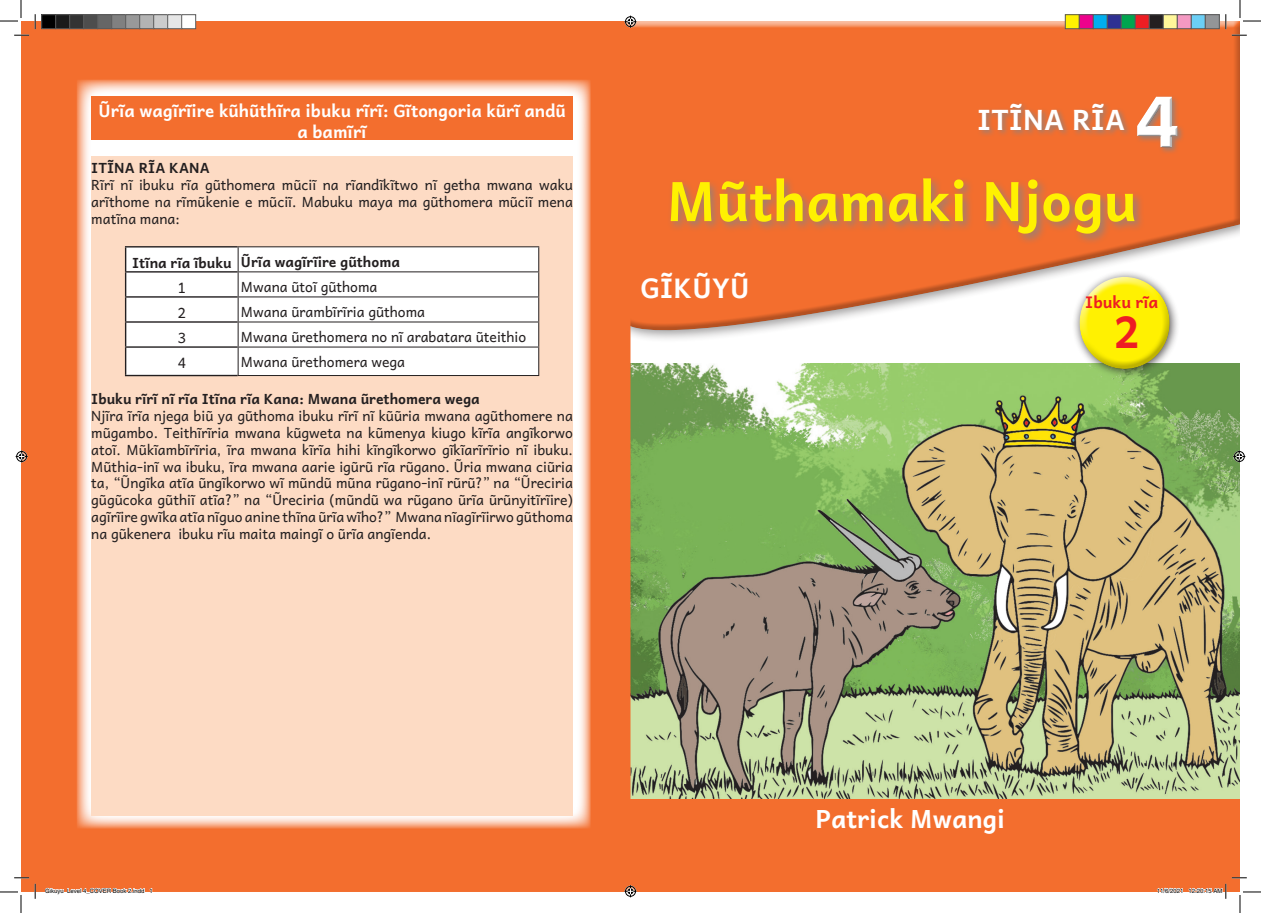
<style>
.page{position:relative;width:1261px;height:913px;background:#fff}
.page>*{position:absolute;margin:0;border:0;box-sizing:border-box;transform-origin:0 0}
.t1{font:700 71.4px "Futura BT";color:#fff}
.t2{font:700 54.6px "Andika New Basic";color:#fff101}
.t3{font:700 43.4px "Andika New Basic";color:#ee1d23}
.t4{font:700 28px "Andika New Basic";color:#fff}
.t5{font:700 27px "Andika New Basic";color:#fff}
.t6{font:700 25px "Andika New Basic";color:#fff}
.t7{font:700 17px/20.4px "Andika New Basic";color:#fff;text-align:center}
.t8{font:700 16px "Andika New Basic";color:#ee1d23}
.t9{font:14px/16.8px "Andika New Basic";color:#231f20;text-align:justify}
.t10{font:700 14px "Andika New Basic";color:#231f20}
.t11{font:6px "Helvetica";color:#000}
</style>
<div class="page">
<img style="left:630px;top:363px;width:610px;height:435px">
<div style="left:615px;top:21px;width:625px;height:321px;background:#231f20;opacity:.42"></div>
<div style="left:621px;top:21px;width:619px;height:311px;background:#231f20;opacity:.3"></div>
<div style="left:21px;top:21px;width:609px;height:870px;background:#f36e2e"></div>
<svg style="left:77px;top:79px;width:514px;height:749px"></svg>
<div style="left:91px;top:156px;width:482px;height:659px;background:#fddbc4"></div>
<div style="left:126px;top:247px;width:412px;height:128px;background:#fff"></div>
<hr style="left:125px;top:246px;width:113px;height:1px;background:#231f20">
<hr style="left:125px;top:271px;width:113px;height:1px;background:#231f20">
<hr style="left:125px;top:296px;width:113px;height:1px;background:#231f20">
<hr style="left:125px;top:321px;width:113px;height:1px;background:#231f20">
<hr style="left:125px;top:346px;width:113px;height:1px;background:#231f20">
<svg style="left:125px;top:247px;width:1px;height:128px"></svg>
<hr style="left:125px;top:375px;width:113px;height:1px;background:#231f20">
<hr style="left:238px;top:246px;width:301px;height:1px;background:#231f20">
<hr style="left:238px;top:271px;width:301px;height:1px;background:#231f20">
<hr style="left:238px;top:296px;width:301px;height:1px;background:#231f20">
<hr style="left:238px;top:321px;width:301px;height:1px;background:#231f20">
<hr style="left:238px;top:346px;width:301px;height:1px;background:#231f20">
<svg style="left:238px;top:247px;width:1px;height:128px"></svg>
<svg style="left:538px;top:247px;width:1px;height:128px"></svg>
<hr style="left:238px;top:375px;width:301px;height:1px;background:#231f20">
<div style="left:91px;top:96px;width:482px;height:44px;background:#f36e2e"></div>
<div style="left:1072px;top:269px;width:108px;height:110px;background:#231f20;opacity:.75"></div>
<div style="left:1078px;top:276px;width:91px;height:73px;background:#fff;opacity:.75"></div>
<div style="left:1079px;top:290px;width:91px;height:80px;background:#231f20;opacity:.3"></div>
<div style="left:630px;top:798px;width:610px;height:93px;background:#f36e2e"></div>
<div style="left:668px;top:175px;width:478px;height:70px;background:#828487;opacity:.75"></div>
<div style="left:1135px;top:95px;width:50px;height:60px;background:#828487;opacity:.75"></div>
<div style="left:1134px;top:94px;width:46px;height:54px;background:#f36e2e"></div>
<div style="left:1134px;top:96px;width:46px;height:54px;background:#231f20;opacity:.75"></div>
<div style="left:976px;top:101px;width:156px;height:36px;background:#828487;opacity:.75"></div>
<svg style="left:14px;top:35px;width:15px;height:1px"></svg>
<svg style="left:1232px;top:35px;width:15px;height:1px"></svg>
<svg style="left:14px;top:876px;width:15px;height:2px"></svg>
<svg style="left:35px;top:14px;width:1px;height:15px"></svg>
<svg style="left:35px;top:883px;width:1px;height:15px"></svg>
<svg style="left:1225px;top:14px;width:2px;height:15px"></svg>
<svg style="left:0;top:0;width:22px;height:22px"></svg>
<svg style="left:0;top:891px;width:22px;height:21px"></svg>
<svg style="left:1239px;top:0;width:22px;height:22px"></svg>
<svg style="left:624px;top:16px;width:12px;height:12px"></svg>
<svg style="left:624px;top:885px;width:12px;height:12px"></svg>
<svg style="left:16px;top:450px;width:12px;height:12px"></svg>
<svg style="left:1233px;top:450px;width:12px;height:12px"></svg>
<div style="left:42px;top:15px;width:14px;height:14px;background:#000"></div>
<div style="left:41px;top:14px;width:15px;height:15px;border:1px solid #595959"></div>
<div style="left:56px;top:15px;width:14px;height:14px;background:#1a1a1a"></div>
<div style="left:55px;top:14px;width:15px;height:15px;border:1px solid #595959"></div>
<div style="left:70px;top:15px;width:14px;height:14px;background:#333"></div>
<div style="left:69px;top:14px;width:15px;height:15px;border:1px solid #595959"></div>
<div style="left:84px;top:15px;width:14px;height:14px;background:#4d4d4d"></div>
<div style="left:83px;top:14px;width:15px;height:15px;border:1px solid #595959"></div>
<div style="left:98px;top:15px;width:14px;height:14px;background:#666"></div>
<div style="left:97px;top:14px;width:15px;height:15px;border:1px solid #595959"></div>
<div style="left:112px;top:15px;width:14px;height:14px;background:#808080"></div>
<div style="left:111px;top:14px;width:15px;height:15px;border:1px solid #595959"></div>
<div style="left:126px;top:15px;width:14px;height:14px;background:#999"></div>
<div style="left:125px;top:14px;width:15px;height:15px;border:1px solid #595959"></div>
<div style="left:140px;top:15px;width:14px;height:14px;background:#b3b3b3"></div>
<div style="left:139px;top:14px;width:15px;height:15px;border:1px solid #595959"></div>
<div style="left:154px;top:15px;width:14px;height:14px;background:#ccc"></div>
<div style="left:153px;top:14px;width:15px;height:15px;border:1px solid #595959"></div>
<div style="left:168px;top:15px;width:14px;height:14px;background:#e6e6e6"></div>
<div style="left:167px;top:14px;width:15px;height:15px;border:1px solid #595959"></div>
<div style="left:182px;top:15px;width:14px;height:14px;background:#fff"></div>
<div style="left:181px;top:14px;width:15px;height:15px;border:1px solid #595959"></div>
<div style="left:1065px;top:15px;width:14px;height:14px;background:#fff101"></div>
<div style="left:1065px;top:14px;width:15px;height:15px;border:1px solid #595959"></div>
<div style="left:1079px;top:15px;width:14px;height:14px;background:#ed028c"></div>
<div style="left:1079px;top:14px;width:15px;height:15px;border:1px solid #595959"></div>
<div style="left:1093px;top:15px;width:14px;height:14px;background:#00aeef"></div>
<div style="left:1093px;top:14px;width:15px;height:15px;border:1px solid #595959"></div>
<div style="left:1107px;top:15px;width:14px;height:14px;background:#2e3092"></div>
<div style="left:1107px;top:14px;width:15px;height:15px;border:1px solid #595959"></div>
<div style="left:1121px;top:15px;width:14px;height:14px;background:#00a54f"></div>
<div style="left:1121px;top:14px;width:15px;height:15px;border:1px solid #595959"></div>
<div style="left:1135px;top:15px;width:14px;height:14px;background:#ee1d23"></div>
<div style="left:1135px;top:14px;width:15px;height:15px;border:1px solid #595959"></div>
<div style="left:1149px;top:15px;width:14px;height:14px;background:#231f20"></div>
<div style="left:1149px;top:14px;width:15px;height:15px;border:1px solid #595959"></div>
<div style="left:1163px;top:15px;width:14px;height:14px;background:#fff79a"></div>
<div style="left:1163px;top:14px;width:15px;height:15px;border:1px solid #595959"></div>
<div style="left:1177px;top:15px;width:14px;height:14px;background:#f499c2"></div>
<div style="left:1177px;top:14px;width:15px;height:15px;border:1px solid #595959"></div>
<div style="left:1191px;top:15px;width:14px;height:14px;background:#6bcff6"></div>
<div style="left:1191px;top:14px;width:15px;height:15px;border:1px solid #595959"></div>
<div style="left:1205px;top:15px;width:14px;height:14px;background:#939598"></div>
<div style="left:1205px;top:14px;width:15px;height:15px;border:1px solid #595959"></div>
<svg style="left:45px;top:887px;width:107px;height:5px"></svg>
<svg style="left:1157px;top:887px;width:26px;height:5px"></svg>
<svg style="left:1189px;top:877px;width:72px;height:35px"></svg>
<p class="t7" style="left:98px;top:99px;width:469px">Ũrĩa wagĩrĩire kũhũthĩra ibuku rĩrĩ: Gĩtongoria kũrĩ andũ a bamĩrĩ</p>
<p class="t10" style="left:91px;top:155px;width:120px">ITĨNA RĨA KANA</p>
<p class="t9" style="left:91px;top:174px;width:483px">Rĩrĩ nĩ ibuku rĩa gũthomera mũciĩ na rĩandĩkĩtwo nĩ getha mwana waku arĩthome na rĩmũkenie e mũciĩ. Mabuku maya ma gũthomera mũciĩ mena matĩna mana:</p>
<p class="t10" style="left:132px;top:250px;width:101px">Itĩna rĩa ĩbuku</p>
<p class="t10" style="left:241px;top:249px;width:160px">Ũrĩa wagĩrĩire gũthoma</p>
<p class="t9" style="left:178px;top:277px;width:10px">1</p>
<p class="t9" style="left:241px;top:276px;width:138px">Mwana ũtoĩ gũthoma</p>
<p class="t9" style="left:178px;top:302px;width:10px">2</p>
<p class="t9" style="left:241px;top:301px;width:186px">Mwana ũrambĩrĩria gũthoma</p>
<p class="t9" style="left:178px;top:327px;width:10px">3</p>
<p class="t9" style="left:241px;top:326px;width:287px">Mwana ũrethomera no nĩ arabatara ũteithio</p>
<p class="t9" style="left:178px;top:352px;width:10px">4</p>
<p class="t9" style="left:241px;top:351px;width:166px">Mwana ũrethomera wega</p>
<p class="t10" style="left:91px;top:386px;width:390px">Ibuku rĩrĩ nĩ rĩa Itĩna rĩa Kana: Mwana ũrethomera wega</p>
<p class="t9" style="left:91px;top:405px;width:483px">Njĩra ĩrĩa njega biũ ya gũthoma ibuku rĩrĩ nĩ kũũria mwana agũthomere na mũgambo. Teithĩrĩria mwana kũgweta na kũmenya kiugo kĩrĩa angĩkorwo atoĩ. Mũkĩambĩrĩria, ĩra mwana kĩrĩa hihi kĩngĩkorwo gĩkĩarĩrĩrio nĩ ibuku.<br>Mũthia-inĩ wa ibuku, ĩra mwana aarie igũrũ rĩa rũgano. Ũria mwana ciũria ta, “Ũngĩka atĩa ũngĩkorwo wĩ mũndũ mũna rũgano-inĩ rũrũ?” na “Ũreciria gũgũcoka gũthiĩ atĩa?” na “Ũreciria (mũndũ wa rũgano ũrĩa ũrũnyitĩrĩire) agĩrĩire gwĩka atĩa nĩguo anine thĩna ũrĩa wĩho?” Mwana nĩagĩrĩirwo gũthoma na gũkenera ibuku rĩu maita maingĩ o ũrĩa angĩenda.</p>
<p class="t4" style="left:977px;top:94px;width:150px">ITĨNA RĨA</p>
<h1 class="t1" style="left:1135px;top:79px;width:46px">4</h1>
<p class="t2" style="left:667px;top:151px;width:472px">Mũthamaki Njogu</p>
<p class="t5" style="left:640px;top:263px;width:111px">GĨKŨYŨ</p>
<p class="t8" style="left:1085px;top:287px;width:74px">Ibuku rĩa</p>
<p class="t3" style="left:1114px;top:292px;width:27px">2</p>
<p class="t6" style="left:815px;top:796px;width:191px">Patrick Mwangi</p>
<p class="t11" style="left:45px;top:886px;width:109px">Gikuyu Level 4_COVER Book 2.indd 1</p>
<p class="t11" style="left:1157px;top:886px;width:67px">11/6/2021 12:20:15 AM</p>
</div>
